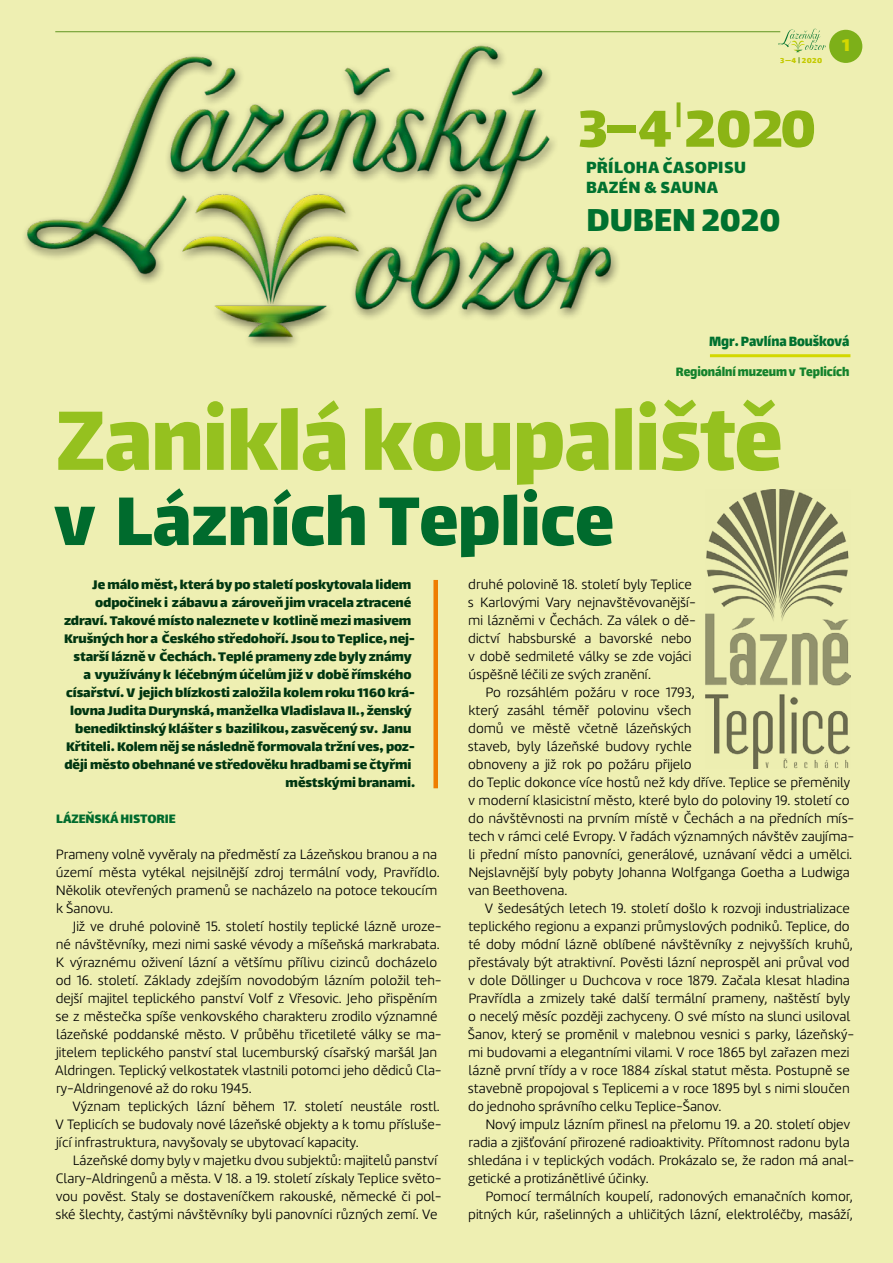
<style>
.page{position:relative;width:893px;height:1263px;background:#eeefb2}
.page>*{position:absolute;margin:0;border:0;box-sizing:border-box;transform-origin:0 0}
.t1{font:102px "Lalezar";letter-spacing:-.01em;color:#95c11f;scale:.95 1}
.t2{font:83.25px "Lalezar";letter-spacing:-.005em;color:#006b2d;scale:.95 1}
.t3{font:63px "Lalezar";color:#95c11f}
.t4{font:39px "Lalezar";color:#00712f;scale:.95 1}
.t5{font:21px "Lalezar";color:#d3d800}
.t6{font:19.95px/19.5px "Lalezar";letter-spacing:.02em;color:#00712f;scale:.95 1}
.t7{font:16.5px "Lalezar";letter-spacing:-.005em;color:#00712f;scale:.9 1}
.t8{font:15.3px/18px "Lalezar";letter-spacing:-.005em;color:#003611;text-align:right}
.t9{font:15px "Lalezar";letter-spacing:-.005em;color:#14822c;scale:.9 1}
.t10{font:15px "Lalezar";letter-spacing:-.005em;color:#006b2d;scale:.95 1}
.t11{font:14.1px/18px "Marine Light STD";letter-spacing:-.005em;color:#000}
.t12{font:9px "Lalezar";color:#d3d800}
.s1{color:#629623}
</style>
<div class="page">
<div style="left:829px;top:30px;width:33px;height:33px;background:#7db019;border-radius:50%"></div>
<hr style="left:55px;top:31px;width:725px;height:1px;background:#629623">
<svg style="left:778px;top:29px;width:48px;height:23px"></svg>
<img style="left:24px;top:44px;width:593px;height:298px">
<div style="left:433px;top:580px;width:5px;height:208px;background:#ef7d00"></div>
<hr style="left:710px;top:354px;width:140px;height:3px;background:#d3d800">
<img style="left:705px;top:490px;width:145px;height:278px">
<p class="t12" style="left:780px;top:55px;width:43px">3—4 <span class="s1">|</span> 2020</p>
<h3 class="t3" style="left:578px;top:88px;width:240px">3–4<sup>|</sup>2020</h3>
<h3 class="t6" style="left:586px;top:156px;width:170px">PŘÍLOHA ČASOPISU<br>BAZÉN &amp; SAUNA</h3>
<h3 class="t4" style="left:586px;top:195px;width:206px">DUBEN 2020</h3>
<h3 class="t5" style="left:842px;top:32px;width:10px">1</h3>
<p class="t7" style="left:709px;top:330px;width:157px">Mgr. Pavlína Boušková</p>
<p class="t9" style="left:676px;top:362px;width:194px">Regionální muzeum v Teplicích</p>
<h1 class="t1" style="left:56px;top:375px;width:766px">Zaniklá koupaliště</h1>
<h2 class="t2" style="left:54px;top:468px;width:590px">v Lázních Teplice</h2>
<p class="t8" style="left:64px;top:575px;width:353px">Je málo měst, která by po staletí poskytovala lidem odpočinek i zábavu a zároveň jim vracela ztracené zdraví. Takové místo naleznete v kotlině mezi masivem Krušných hor a Českého středohoří. Jsou to Teplice, nej&shy;starší lázně v Čechách. Teplé prameny zde byly známy<br>a využívány k léčebným účelům již v době římského císařství. V jejich blízkosti založila kolem roku 1160 krá&shy;lovna Judita Durynská, manželka Vladislava II., ženský benediktinský klášter s bazilikou, zasvěcený sv. Janu Křtiteli. Kolem něj se následně formovala tržní ves, poz&shy;ději město obehnané ve středověku hradbami se čtyřmi městskými branami.</p>
<p class="t10" style="left:56px;top:809px;width:127px">LÁZEŇSKÁ HISTORIE</p>
<p class="t11" style="left:56px;top:845px;width:385px">Prameny volně vyvěraly na předměstí za Lázeňskou branou a na území města vytékal nejsilnější zdroj termální vody, Pravřídlo.<br>Několik otevřených pramenů se nacházelo na potoce tekoucím k Šanovu.</p>
<p class="t11" style="left:55px;top:917px;width:388px;text-indent:18px">Již ve druhé polovině 15. století hostily teplické lázně uroze&shy;né návštěvníky, mezi nimi saské vévody a míšeňská markrabata.<br>K výraznému oživení lázní a většímu přílivu cizinců docházelo od 16. století. Základy zdejším novodobým lázním položil teh&shy;dejší majitel teplického panství Volf z Vřesovic. Jeho přispěním se z městečka spíše venkovského charakteru zrodilo významné lázeňské poddanské město. V průběhu třicetileté války se ma&shy;jitelem teplického panství stal lucemburský císařský maršál Jan Aldringen. Teplický velkostatek vlastnili potomci jeho dědiců Cla&shy;ry-Aldringenové až do roku 1945.</p>
<p class="t11" style="left:55px;top:1097px;width:388px;text-indent:17px">Význam teplických lázní během 17. století neustále rostl.<br>V Teplicích se budovaly nové lázeňské objekty a k tomu přísluše&shy;jící infrastruktura, navyšovaly se ubytovací kapacity.</p>
<p class="t11" style="left:55px;top:1151px;width:388px;text-indent:17px">Lázeňské domy byly v majetku dvou subjektů: majitelů panství Clary-Aldringenů a města. V 18. a 19. století získaly Teplice světo&shy;vou pověst. Staly se dostaveníčkem rakouské, německé či pol&shy;ské šlechty, častými návštěvníky byli panovníci různých zemí. Ve</p>
<p class="t11" style="left:468px;top:575px;width:230px">druhé polovině 18. století byly Teplice s Karlovými Vary nejnavštěvovanější&shy;mi lázněmi v Čechách. Za válek o dě&shy;dictví habsburské a bavorské nebo v době sedmileté války se zde vojáci úspěšně léčili ze svých zranění.</p>
<p class="t11" style="left:468px;top:683px;width:388px;text-indent:17px">Po rozsáhlém požáru v roce 1793,<br>který zasáhl téměř polovinu všech<br>domů ve městě včetně lázeňských<br>staveb, byly lázeňské budovy rychle<br>obnoveny a již rok po požáru přijelo<br>do Teplic dokonce více hostů než kdy dříve. Teplice se přeměnily v moderní klasicistní město, které bylo do poloviny 19. století co do návštěvnosti na prvním místě v Čechách a na předních mís&shy;tech v rámci celé Evropy. V řadách významných návštěv zaujíma&shy;li přední místo panovníci, generálové, uznávaní vědci a umělci.<br>Nejslavnější byly pobyty Johanna Wolfganga Goetha a Ludwiga van Beethovena.</p>
<p class="t11" style="left:468px;top:899px;width:388px;text-indent:17px">V šedesátých letech 19. století došlo k rozvoji industrializace teplického regionu a expanzi průmyslových podniků. Teplice, do té doby módní lázně oblíbené návštěvníky z nejvyšších kruhů, přestávaly být atraktivní. Pověsti lázní neprospěl ani průval vod v dole Döllinger u Duchcova v roce 1879. Začala klesat hladina Pravřídla a zmizely také další termální prameny, naštěstí byly o necelý měsíc později zachyceny. O své místo na slunci usiloval Šanov, který se proměnil v malebnou vesnici s parky, lázeňský&shy;mi budovami a elegantními vilami. V roce 1865 byl zařazen mezi lázně první třídy a v roce 1884 získal statut města. Postupně se stavebně propojoval s Teplicemi a v roce 1895 byl s nimi sloučen do jednoho správního celku Teplice-Šanov.</p>
<p class="t11" style="left:468px;top:1115px;width:388px;text-indent:17px">Nový impulz lázním přinesl na přelomu 19. a 20. století objev radia a zjišťování přirozené radioaktivity. Přítomnost radonu byla shledána i v teplických vodách. Prokázalo se, že radon má anal&shy;getické a protizánětlivé účinky.</p>
<p class="t11" style="left:468px;top:1187px;width:386px;text-align:right">Pomocí termálních koupelí, radonových emanačních komor, pitných kúr, rašelinných a uhličitých lázní, elektroléčby, masáží,</p>
</div>
